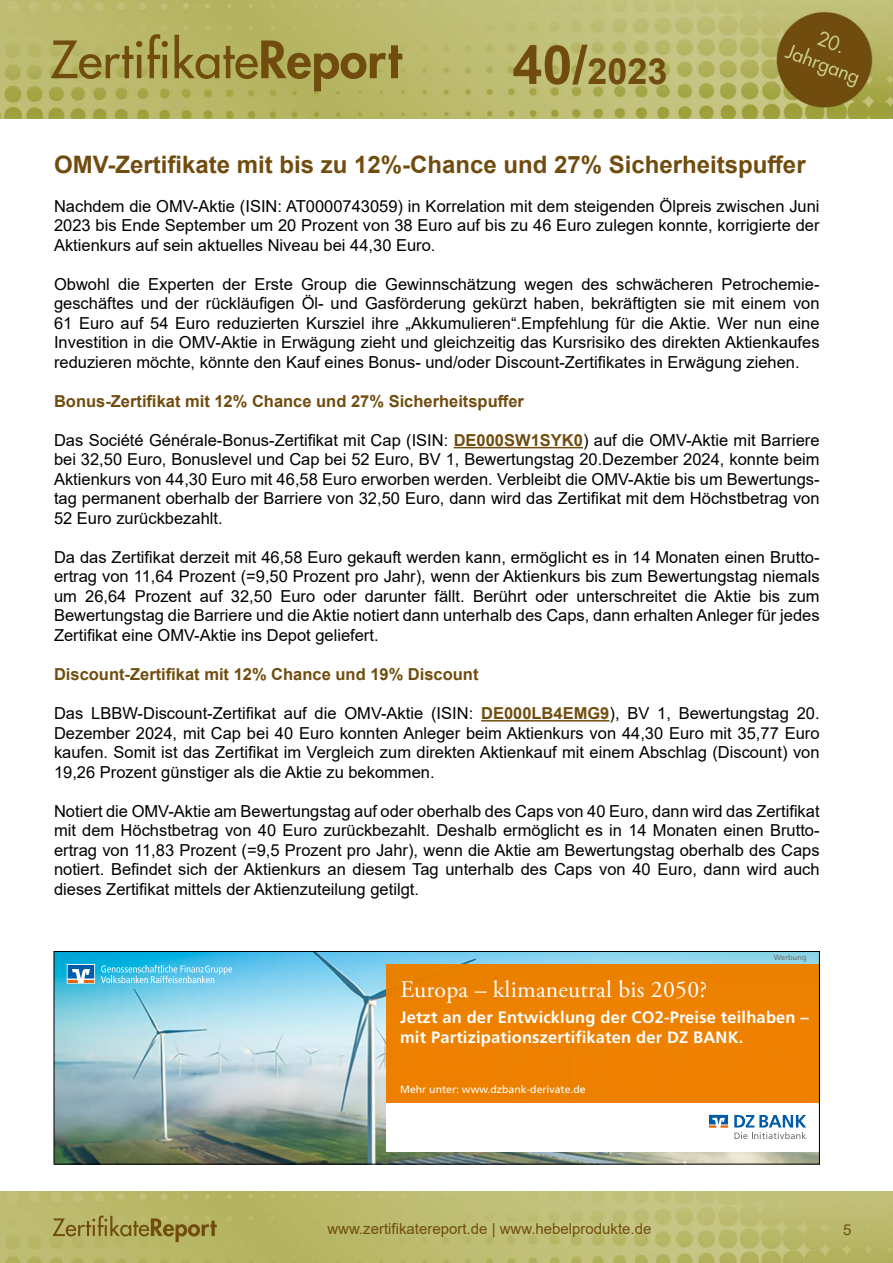
<style>
.page{position:relative;width:893px;height:1263px;background:#fff}
.page>*{position:absolute;margin:0;border:0;box-sizing:border-box;transform-origin:0 0}
.t1{font:700 36px "Arial";color:#704d0f}
.t2{font:700 24px "Arial";color:#704d0f}
.t3{font:23.7px "Adobe Garamond Pro";letter-spacing:.01em;color:#fff}
.t4{font:16.5px/19.5px "Arial";color:#000;text-align:justify}
.t5{font:700 16.5px "Arial";color:#704d0f}
.t6{font:700 16.5px/19.8px "Frutiger LT Std";letter-spacing:.01em;color:#fff}
.t7{font:15px "Arial";color:#704d0f}
.t8{font:10.5px "Frutiger LT Std";color:#fff}
.t9{font:7.5px "Frutiger LT Std";color:#707071}
.s1{font-size:54px}
.s2{font-weight:700;color:#704d0f}
</style>
<div class="page">
<img style="left:0;top:1192px;width:893px;height:71px">
<img style="left:0;top:0;width:893px;height:119px">
<hr style="left:454px;top:447px;width:129px;height:1px;background:#704d0f">
<hr style="left:481px;top:720px;width:128px;height:1px;background:#704d0f">
<img style="left:56px;top:953px;width:762px;height:209px">
<div style="left:387px;top:964px;width:432px;height:139px;background:#f08200"></div>
<div style="left:387px;top:1103px;width:432px;height:48px;background:#fff"></div>
<svg style="left:734px;top:1115px;width:72px;height:24px"></svg>
<svg style="left:709px;top:1115px;width:19px;height:13px"></svg>
<svg style="left:101px;top:965px;width:131px;height:18px;background:#6dcceb"></svg>
<svg style="left:67px;top:964px;width:28px;height:20px"></svg>
<div style="left:54px;top:951px;width:766px;height:213px;border:1px solid #000"></div>
<h1 class="t1" style="left:512px;top:46px;width:157px"><span class="s1">40/</span>2023</h1>
<h2 class="t2" style="left:54px;top:147px;width:753px">OMV-Zertifikate mit bis zu 12%-Chance und 27% Sicherheitspuffer</h2>
<p class="t4" style="left:54px;top:196px;width:767px">Nachdem die OMV-Aktie (ISIN: AT0000743059) in Korrelation mit dem steigenden Ölpreis zwischen Juni 2023 bis Ende September um 20 Prozent von 38 Euro auf bis zu 46 Euro zulegen konnte, korrigierte der Aktienkurs auf sein aktuelles Niveau bei 44,30 Euro.</p>
<p class="t4" style="left:54px;top:274px;width:767px">Obwohl die Experten der Erste Group die Gewinnschätzung wegen des schwächeren Petrochemie&shy;geschäftes und der rückläufigen Öl- und Gasförderung gekürzt haben, bekräftigten sie mit einem von 61 Euro auf 54 Euro reduzierten Kursziel ihre „Akkumulieren“.Empfehlung für die Aktie. Wer nun eine Investition in die OMV-Aktie in Erwägung zieht und gleichzeitig das Kursrisiko des direkten Aktienkaufes reduzieren möchte, könnte den Kauf eines Bonus- und/oder Discount-Zertifikates in Erwägung ziehen.</p>
<p class="t5" style="left:54px;top:389px;width:471px">Bonus-Zertifikat mit 12% Chance und 27% Sicherheitspuffer</p>
<p class="t4" style="left:54px;top:430px;width:767px">Das Société Générale-Bonus-Zertifikat mit Cap (ISIN: <span class="s2">DE000SW1SYK0</span>) auf die OMV-Aktie mit Barriere bei 32,50 Euro, Bonuslevel und Cap bei 52 Euro, BV 1, Bewertungstag 20.Dezember 2024, konnte beim Aktienkurs von 44,30 Euro mit 46,58 Euro erworben werden. Verbleibt die OMV-Aktie bis um Bewertungs&shy;tag permanent oberhalb der Barriere von 32,50 Euro, dann wird das Zertifikat mit dem Höchstbetrag von 52 Euro zurückbezahlt.</p>
<p class="t4" style="left:54px;top:547px;width:767px">Da das Zertifikat derzeit mit 46,58 Euro gekauft werden kann, ermöglicht es in 14 Monaten einen Brutto&shy;ertrag von 11,64 Prozent (=9,50 Prozent pro Jahr), wenn der Aktienkurs bis zum Bewertungstag niemals um 26,64 Prozent auf 32,50 Euro oder darunter fällt. Berührt oder unterschreitet die Aktie bis zum Bewertungstag die Barriere und die Aktie notiert dann unterhalb des Caps, dann erhalten Anleger für jedes Zertifikat eine OMV-Aktie ins Depot geliefert.</p>
<p class="t5" style="left:54px;top:662px;width:426px">Discount-Zertifikat mit 12% Chance und 19% Discount</p>
<p class="t4" style="left:54px;top:703px;width:767px">Das LBBW-Discount-Zertifikat auf die OMV-Aktie (ISIN: <span class="s2">DE000LB4EMG9</span>), BV 1, Bewertungstag 20.<br>Dezember 2024, mit Cap bei 40 Euro konnten Anleger beim Aktienkurs von 44,30 Euro mit 35,77 Euro kaufen. Somit ist das Zertifikat im Vergleich zum direkten Aktienkauf mit einem Abschlag (Discount) von 19,26 Prozent günstiger als die Aktie zu bekommen.</p>
<p class="t4" style="left:54px;top:801px;width:767px">Notiert die OMV-Aktie am Bewertungstag auf oder oberhalb des Caps von 40 Euro, dann wird das Zertifikat mit dem Höchstbetrag von 40 Euro zurückbezahlt. Deshalb ermöglicht es in 14 Monaten einen Brutto&shy;ertrag von 11,83 Prozent (=9,5 Prozent pro Jahr), wenn die Aktie am Bewertungstag oberhalb des Caps notiert. Befindet sich der Aktienkurs an diesem Tag unterhalb des Caps von 40 Euro, dann wird auch dieses Zertifikat mittels der Aktienzuteilung getilgt.</p>
<p class="t9" style="left:774px;top:953px;width:34px">Werbung</p>
<h3 class="t3" style="left:400px;top:975px;width:308px">Europa – klimaneutral bis 2050?</h3>
<p class="t6" style="left:400px;top:1008px;width:410px">Jetzt an der Entwicklung der CO2-Preise teilhaben – mit Partizipationszertifikaten der DZ BANK.</p>
<p class="t8" style="left:400px;top:1083px;width:187px">Mehr unter: www.dzbank-derivate.de</p>
<p class="t7" style="left:327px;top:1218px;width:326px">www.zertifikatereport.de | www.hebelprodukte.de</p>
<p class="t7" style="left:843px;top:1219px;width:10px">5</p>
</div>
